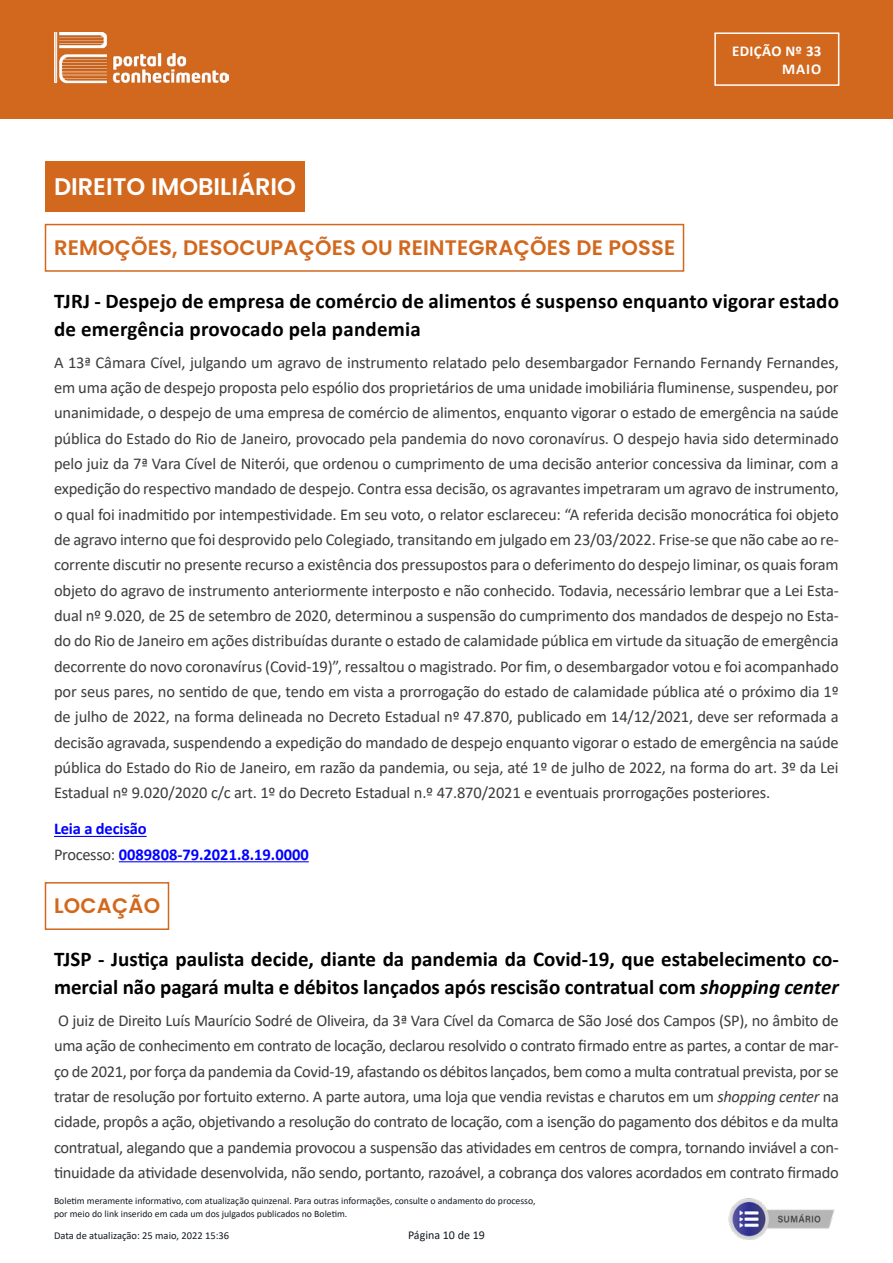
<style>
.page{position:relative;width:893px;height:1263px;background:#fff}
.page>*{position:absolute;margin:0;border:0;box-sizing:border-box;transform-origin:0 0}
.t1{font:600 24px "Poppins";color:#fff}
.t2{font:700 21px/27.6px "Calibri";color:#000}
.t3{font:600 21px "Poppins";letter-spacing:.01em;color:#d2681e}
.t4{font:16.5px/25.3px "Calibri";letter-spacing:-.02em;color:#3d3d3d;text-align:justify}
.t5{font:700 16.5px/25.3px "Calibri";color:#00f}
.t6{font:700 15px/18px "Calibri";letter-spacing:.02em;color:#fff;text-align:right}
.t7{font:12px "Calibri";color:#131a22}
.t8{font:10.5px "Calibri";color:#131a22}
.t9{font:9.75px/12.3px "Calibri";color:#131a22}
.s1{font-weight:400;color:#3d3d3d}
.s2{font-style:italic}
</style>
<div class="page">
<div style="left:0;top:0;width:893px;height:118px;background:#d2681e"></div>
<img style="left:55px;top:33px;width:173px;height:51px">
<div style="left:714px;top:32px;width:125px;height:54px;border:2px solid #fff"></div>
<div style="left:45px;top:162px;width:260px;height:50px;background:#d2681e"></div>
<div style="left:45px;top:224px;width:639px;height:48px;border:2px solid #d2681e"></div>
<hr style="left:54px;top:836px;width:93px;height:1px;background:#00f">
<hr style="left:119px;top:861px;width:190px;height:1px;background:#00f">
<div style="left:45px;top:882px;width:124px;height:48px;border:2px solid #d2681e"></div>
<img style="left:728px;top:1198px;width:107px;height:42px">
<h1 class="t1" style="left:54px;top:173px;width:244px">DIREITO IMOBILIÁRIO</h1>
<p class="t6" style="left:732px;top:42px;width:91px">EDIÇÃO Nº 33<br>MAIO</p>
<p class="t3" style="left:54px;top:236px;width:623px">REMOÇÕES, DESOCUPAÇÕES OU REINTEGRAÇÕES DE POSSE</p>
<p class="t2" style="left:54px;top:287px;width:787px">TJRJ - Despejo de empresa de comércio de alimentos é suspenso enquanto vigorar estado de emergência provocado pela pandemia</p>
<p class="t4" style="left:54px;top:349px;width:786px">A 13ª Câmara Cível, julgando um agravo de instrumento relatado pelo desembargador Fernando Fernandy Fernandes, em uma ação de despejo proposta pelo espólio dos proprietários de uma unidade imobiliária fluminense, suspendeu, por unanimidade, o despejo de uma empresa de comércio de alimentos, enquanto vigorar o estado de emergência na saúde pública do Estado do Rio de Janeiro, provocado pela pandemia do novo coronavírus. O despejo havia sido determinado pelo juiz da 7ª Vara Cível de Niterói, que ordenou o cumprimento de uma decisão anterior concessiva da liminar, com a expedição do respectivo mandado de despejo. Contra essa decisão, os agravantes impetraram um agravo de instrumento, o qual foi inadmitido por intempestividade. Em seu voto, o relator esclareceu: “A referida decisão monocrática foi objeto de agravo interno que foi desprovido pelo Colegiado, transitando em julgado em 23/03/2022. Frise-se que não cabe ao re&shy;corrente discutir no presente recurso a existência dos pressupostos para o deferimento do despejo liminar, os quais foram objeto do agravo de instrumento anteriormente interposto e não conhecido. Todavia, necessário lembrar que a Lei Esta&shy;dual nº 9.020, de 25 de setembro de 2020, determinou a suspensão do cumprimento dos mandados de despejo no Esta&shy;do do Rio de Janeiro em ações distribuídas durante o estado de calamidade pública em virtude da situação de emergência decorrente do novo coronavírus (Covid-19)”, ressaltou o magistrado. Por fim, o desembargador votou e foi acompanhado por seus pares, no sentido de que, tendo em vista a prorrogação do estado de calamidade pública até o próximo dia 1º de julho de 2022, na forma delineada no Decreto Estadual nº 47.870, publicado em 14/12/2021, deve ser reformada a decisão agravada, suspendendo a expedição do mandado de despejo enquanto vigorar o estado de emergência na saúde pública do Estado do Rio de Janeiro, em razão da pandemia, ou seja, até 1º de julho de 2022, na forma do art. 3º da Lei Estadual nº 9.020/2020 c/c art. 1º do Decreto Estadual n.º 47.870/2021 e eventuais prorrogações posteriores.</p>
<p class="t5" style="left:54px;top:816px;width:256px">Leia a decisão<br><span class="s1">Processo:</span> 0089808-79.2021.8.19.0000</p>
<p class="t3" style="left:54px;top:894px;width:108px">LOCAÇÃO</p>
<p class="t2" style="left:54px;top:945px;width:786px">TJSP - Justiça paulista decide, diante da pandemia da Covid-19, que estabelecimento co&shy;mercial não pagará multa e débitos lançados após rescisão contratual com <span class="s2">shopping center</span></p>
<p class="t4" style="left:54px;top:1007px;width:786px">O juiz de Direito Luís Maurício Sodré de Oliveira, da 3ª Vara Cível da Comarca de São José dos Campos (SP), no âmbito de uma ação de conhecimento em contrato de locação, declarou resolvido o contrato firmado entre as partes, a contar de mar&shy;ço de 2021, por força da pandemia da Covid-19, afastando os débitos lançados, bem como a multa contratual prevista, por se tratar de resolução por fortuito externo. A parte autora, uma loja que vendia revistas e charutos em um <span class="s2">shopping center</span> na cidade, propôs a ação, objetivando a resolução do contrato de locação, com a isenção do pagamento dos débitos e da multa contratual, alegando que a pandemia provocou a suspensão das atividades em centros de compra, tornando inviável a con&shy;tinuidade da atividade desenvolvida, não sendo, portanto, razoável, a cobrança dos valores acordados em contrato firmado</p>
<p class="t9" style="left:54px;top:1195px;width:483px">Boletim meramente informativo, com atualização quinzenal. Para outras informações, consulte o andamento do processo, por meio do link inserido em cada um dos julgados publicados no Boletim.</p>
<p class="t8" style="left:54px;top:1229px;width:177px">Data de atualização: 25 maio, 2022 15:36</p>
<p class="t7" style="left:408px;top:1227px;width:78px">Página 10 de 19</p>
</div>
